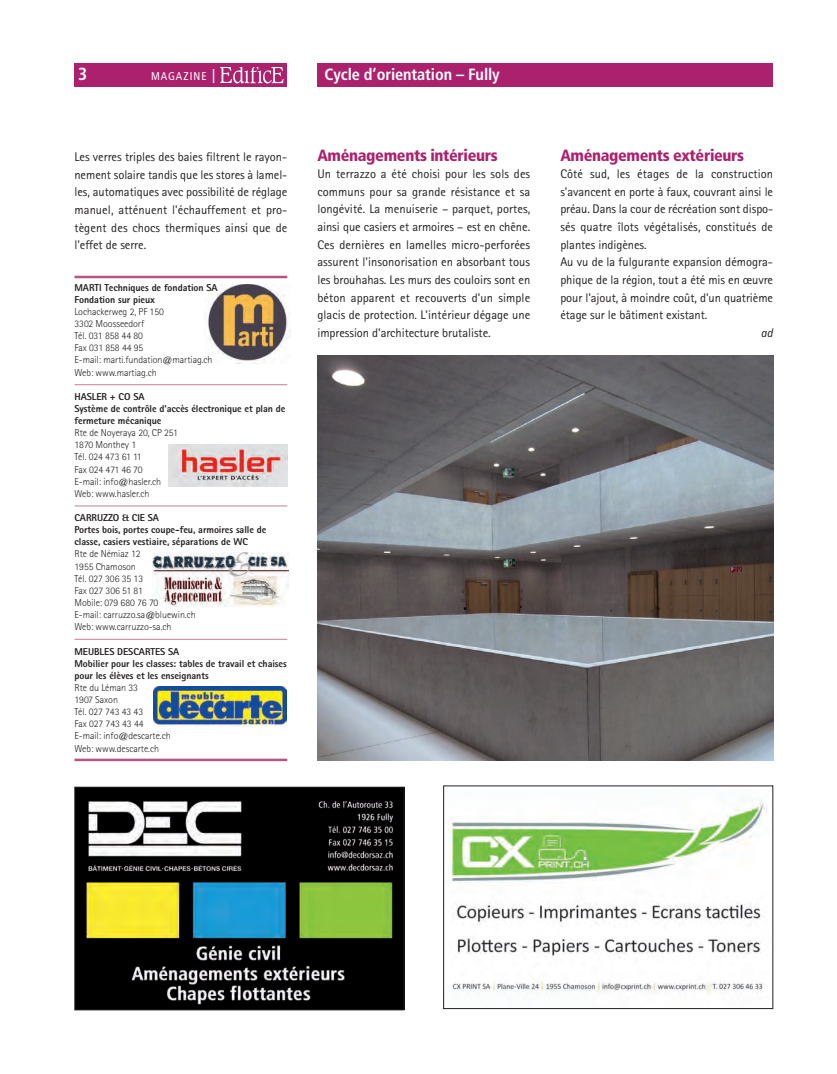
<style>
.page{position:relative;width:837px;height:1074px;background:#fff}
.page>*{position:absolute;margin:0;border:0;box-sizing:border-box;transform-origin:0 0}
.t1{font:700 condensed 17.5px "Frutiger";color:#fff}
.t2{font:900 condensed 16.25px "Frutiger";letter-spacing:-.02em;color:#ac216e}
.t3{font:700 condensed 16.25px "Frutiger";letter-spacing:-.005em;color:#fff}
.t4{font:12.5px/17.6px "Rotis Sans Serif";letter-spacing:-.005em;color:#231f20;text-align:justify}
.t5{font:italic 12.5px "Rotis Sans Serif";color:#231f20}
.t6{font:condensed 11.25px "Frutiger";letter-spacing:.09em;color:#fff}
.t7{font:300 10px/12.1px "Rotis Sans Serif";letter-spacing:-.005em;color:#231f20}
.t8{font:800 10px/12.1px "Rotis Sans Serif";letter-spacing:-.005em;color:#231f20}
.s1{font-weight:300;font-size:20px}
</style>
<div class="page">
<img style="left:317px;top:356px;width:455px;height:404px">
<div style="left:317px;top:64px;width:455px;height:23px;background:#ac216e"></div>
<div style="left:74px;top:64px;width:213px;height:23px;background:#ac216e"></div>
<svg style="left:220px;top:67px;width:63px;height:16px"></svg>
<img style="left:447px;top:799px;width:320px;height:195px">
<div style="left:443px;top:785px;width:329px;height:224px;border:1px solid #231f20"></div>
<img style="left:76px;top:789px;width:326px;height:219px">
<div style="left:74px;top:787px;width:330px;height:223px;border:1px solid #231f20"></div>
<img style="left:169px;top:444px;width:118px;height:42px">
<img style="left:206px;top:284px;width:85px;height:80px">
<img style="left:152px;top:552px;width:136px;height:54px">
<img style="left:153px;top:686px;width:134px;height:40px">
<hr style="left:74px;top:276px;width:213px;height:2px;background:#b85483">
<hr style="left:74px;top:384px;width:213px;height:1px;background:#d197af">
<hr style="left:74px;top:505px;width:213px;height:1px;background:#d197af">
<hr style="left:74px;top:639px;width:213px;height:1px;background:#d197af">
<hr style="left:74px;top:758px;width:213px;height:3px;background:#b85483">
<h1 class="t1" style="left:78px;top:67px;width:11px">3</h1>
<p class="t6" style="left:151px;top:72px;width:66px">MAGAZINE <span class="s1">I</span></p>
<h2 class="t3" style="left:324px;top:68px;width:177px">Cycle d’orientation – Fully</h2>
<p class="t4" style="left:74px;top:149px;width:214px">Les verres triples des baies filtrent le rayon&shy;nement solaire tandis que les stores à lamel&shy;les, automatiques avec possibilité de réglage manuel, atténuent l'échauffement et pro - tègent des chocs thermiques ainsi que de l'effet de serre.</p>
<h2 class="t2" style="left:317px;top:148px;width:182px">Aménagements intérieurs</h2>
<p class="t4" style="left:317px;top:166px;width:214px">Un terrazzo a été choisi pour les sols des communs pour sa grande résistance et sa longévité. La menuiserie – parquet, portes, ainsi que casiers et armoires – est en chêne.<br>Ces dernières en lamelles micro-perforées assurent l'insonorisation en absorbant tous les brouhahas. Les murs des couloirs sont en béton apparent et recouverts d'un simple glacis de protection. L'intérieur dégage une impression d'architecture brutaliste.</p>
<p class="t8" style="left:74px;top:282px;width:145px">MARTI Techniques de fondation SA<br>Fondation sur pieux</p>
<p class="t7" style="left:74px;top:306px;width:140px">Lochackerweg 2, PF 150<br>3302 Moosseedorf<br>Tél. 031 858 44 80<br>Fax 031 858 44 95<br>E-mail: marti.fundation@martiag.ch<br>Web: www.martiag.ch</p>
<p class="t8" style="left:74px;top:391px;width:212px">HASLER + CO SA<br>Système de contrôle d’accès électronique et plan de fermeture mécanique</p>
<p class="t7" style="left:74px;top:428px;width:105px">Rte de Noyeraya 20, CP 251<br>1870 Monthey 1<br>Tél. 024 473 61 11<br>Fax 024 471 46 70<br>E-mail: info@hasler.ch<br>Web: www.hasler.ch</p>
<p class="t8" style="left:74px;top:512px;width:193px">CARRUZZO &amp; CIE SA<br>Portes bois, portes coupe-feu, armoires salle de classe, casiers vestiaire, séparations de WC</p>
<p class="t7" style="left:74px;top:549px;width:123px">Rte de Némiaz 12<br>1955 Chamoson<br>Tél. 027 306 35 13<br>Fax 027 306 51 81<br>Mobile: 079 680 76 70<br>E-mail: carruzzo.sa@bluewin.ch<br>Web: www.carruzzo-sa.ch</p>
<p class="t8" style="left:74px;top:646px;width:214px">MEUBLES DESCARTES SA<br>Mobilier pour les classes: tables de travail et chaises pour les élèves et les enseignants</p>
<p class="t7" style="left:74px;top:682px;width:98px">Rte du Léman 33<br>1907 Saxon<br>Tél. 027 743 43 43<br>Fax 027 743 43 44<br>E-mail: info@descarte.ch<br>Web: www.descarte.ch</p>
<h2 class="t2" style="left:560px;top:148px;width:185px">Aménagements extérieurs</h2>
<p class="t4" style="left:560px;top:166px;width:214px;text-align:left">Côté sud, les étages de la construction s'avancent en porte à faux, couvrant ainsi le préau. Dans la cour de récréation sont dispo&shy;sés quatre îlots végétalisés, constitués de plantes indigènes.<br>Au vu de la fulgurante expansion démogra&shy;phique de la région, tout a été mis en œuvre pour l'ajout, à moindre coût, d'un quatrième étage sur le bâtiment existant.</p>
<p class="t5" style="left:760px;top:328px;width:13px">ad</p>
</div>
